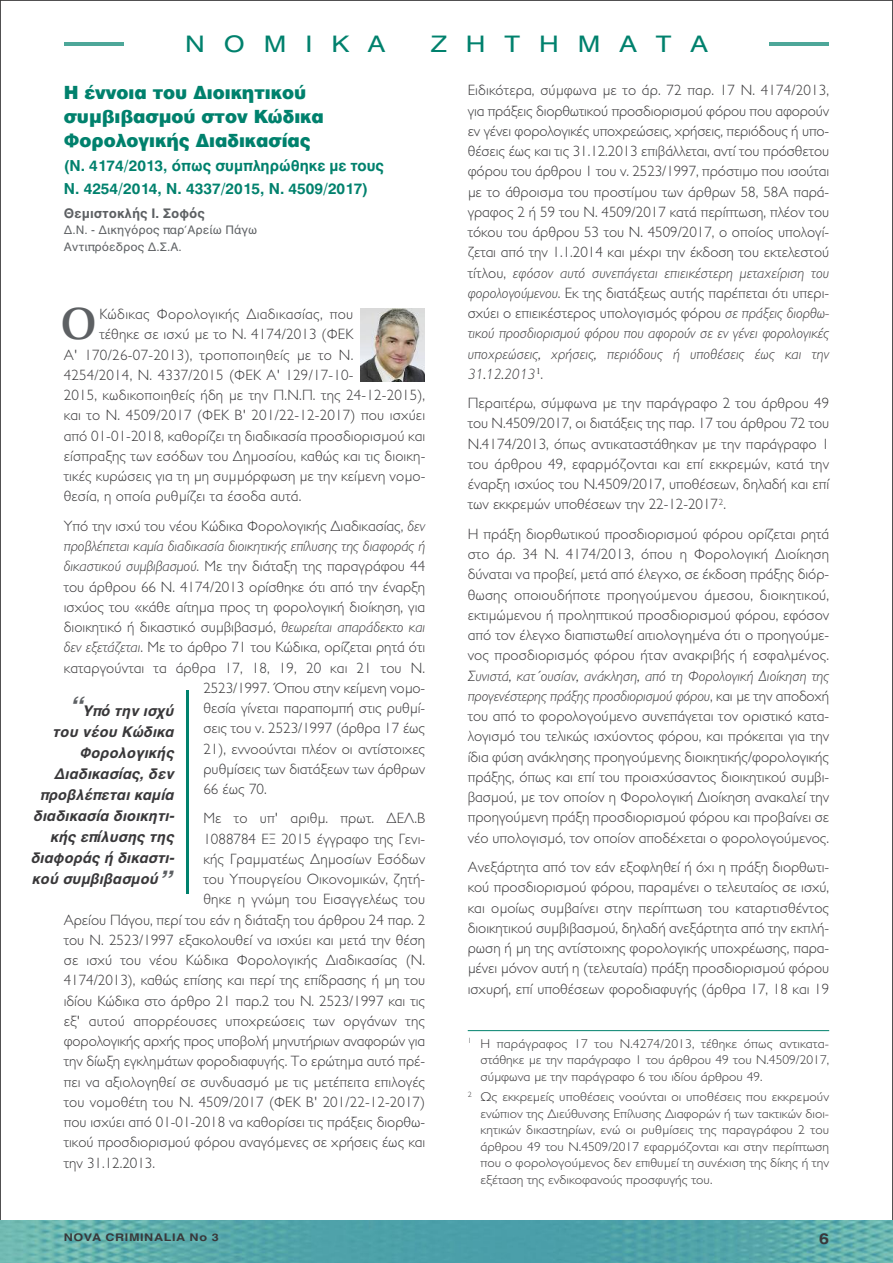
<style>
.page{position:relative;width:893px;height:1263px;background:#fff}
.page>*{position:absolute;margin:0;border:0;box-sizing:border-box;transform-origin:0 0}
.t1{font:700 45px "Palatino";color:#5d6063;scale:.95 1}
.t2{font:22.5px "UB Helvetica";letter-spacing:.7em;color:#00816d;scale:1.2 1}
.t3{font:900 18px/24px "UB Helvetica";color:#00816d}
.t4{font:300 15px/20.2px "Gill Sans Ell";color:#39383a;text-align:justify}
.t5{font:italic 700 15px/21px "Helvetica";color:#39383a;text-align:right}
.t6{font:15px/22.5px "UB Helvetica Bold";color:#00816d}
.t7{font:300 15px "Gill Sans Ell";letter-spacing:.02em;color:#39383a}
.t8{font:italic 300 15px "Gill Sans Ell";color:#39383a}
.t9{font:700 15px "Helvetica";color:#39383a;scale:1.2 1}
.t10{font:700 13.5px "Helvetica";color:#5d6063}
.t11{font:300 12.9px/16.5px "Gill Sans Ell";color:#39383a;text-align:justify;scale:1.05 1}
.t12{font:12px/16.5px "Helvetica";color:#5d6063}
.t13{font:700 10.5px "Helvetica";letter-spacing:.05em;color:#39383a;scale:1.2 1}
.s1{font-style:italic}
.s2{font-size:27px;color:#5d6063}
</style>
<div class="page">
<hr style="left:64px;top:43px;width:59px;height:3px;background:#4da799">
<hr style="left:770px;top:43px;width:59px;height:3px;background:#4da799">
<img style="left:0;top:1220px;width:893px;height:43px">
<img style="left:361px;top:309px;width:64px;height:72px">
<hr style="left:186px;top:691px;width:2px;height:203px;background:#00816d">
<hr style="left:468px;top:1030px;width:361px;height:1px;background:#00816d">
<h2 class="t2" style="left:185px;top:30px;width:168px">ΝΟΜΙΚΑ</h2>
<h2 class="t2" style="left:431px;top:30px;width:232px">ΖΗΤΗΜΑΤΑ</h2>
<p class="t3" style="left:64px;top:81px;width:262px">Η έννοια του Διοικητικού συμβιβασμού στον Κώδικα<br>Φορολογικής Διαδικασίας</p>
<p class="t6" style="left:64px;top:155px;width:322px">(Ν. 4174/2013, όπως συμπληρώθηκε με τους<br>Ν. 4254/2014, Ν. 4337/2015, Ν. 4509/2017)</p>
<p class="t10" style="left:64px;top:205px;width:143px">Θεμιστοκλής Ι. Σοφός</p>
<p class="t12" style="left:64px;top:222px;width:195px">Δ.Ν. - Δικηγόρος παρ΄Αρείω Πάγω<br>Αντιπρόεδρος Δ.Σ.Α.</p>
<p class="t4" style="left:468px;top:80px;width:363px">Ειδικότερα, σύμφωνα με το άρ. 72 παρ. 17 Ν. 4174/2013, για πράξεις διορθωτικού προσδιορισμού φόρου που αφορούν εν γένει φορολογικές υποχρεώσεις, χρήσεις, περιόδους ή υπο&shy;θέσεις έως και τις 31.12.2013 επιβάλλεται, αντί του πρόσθετου φόρου του άρθρου 1 του ν. 2523/1997, πρόστιμο που ισούται με το άθροισμα του προστίμου των άρθρων 58, 58Α παρά&shy;γραφος 2 ή 59 του Ν. 4509/2017 κατά περίπτωση, πλέον του τόκου του άρθρου 53 του Ν. 4509/2017, ο οποίος υπολογί&shy;ζεται από την 1.1.2014 και μέχρι την έκδοση του εκτελεστού τίτλου, <span class="s1">εφόσον αυτό συνεπάγεται επιεικέστερη μεταχείριση του φορολογούμενου</span>. Εκ της διατάξεως αυτής παρέπεται ότι υπερι&shy;σχύει ο επιεικέστερος υπολογισμός φόρου <span class="s1">σε πράξεις διορθω&shy;τικού προσδιορισμού φόρου που αφορούν σε εν γένει φορολογικές υποχρεώσεις, χρήσεις, περιόδους ή υποθέσεις έως και την 31.12.2013</span><sup>1</sup>.</p>
<p class="t4" style="left:468px;top:393px;width:363px">Περαιτέρω, σύμφωνα με την παράγραφο 2 του άρθρου 49 του Ν.4509/2017, οι διατάξεις της παρ. 17 του άρθρου 72 του Ν.4174/2013, όπως αντικαταστάθηκαν με την παράγραφο 1 του άρθρου 49, εφαρμόζονται και επί εκκρεμών, κατά την έναρξη ισχύος του Ν.4509/2017, υποθέσεων, δηλαδή και επί των εκκρεμών υποθέσεων την 22-12-2017<sup>2</sup>.</p>
<p class="t4" style="left:468px;top:524px;width:363px">Η πράξη διορθωτικού προσδιορισμού φόρου ορίζεται ρητά στο άρ. 34 Ν. 4174/2013, όπου η Φορολογική Διοίκηση δύναται να προβεί, μετά από έλεγχο, σε έκδοση πράξης διόρ&shy;θωσης οποιουδήποτε προηγούμενου άμεσου, διοικητικού, εκτιμώμενου ή προληπτικού προσδιορισμού φόρου, εφόσον από τον έλεγχο διαπιστωθεί αιτιολογημένα ότι ο προηγούμε&shy;νος προσδιορισμός φόρου ήταν ανακριβής ή εσφαλμένος.</p>
<p class="t4" style="left:468px;top:665px;width:363px"><span class="s1">Συνιστά, κατ΄ουσίαν, ανάκληση, από τη Φορολογική Διοίκηση της προγενέστερης πράξης προσδιορισμού φόρου</span>, και με την αποδοχή του από το φορολογούμενο συνεπάγεται τον οριστικό κατα&shy;λογισμό του τελικώς ισχύοντος φόρου, και πρόκειται για την ίδια φύση ανάκλησης προηγούμενης διοικητικής/φορολογικής πράξης, όπως και επί του προισχύσαντος διοικητικού συμβι&shy;βασμού, με τον οποίον η Φορολογική Διοίκηση ανακαλεί την προηγούμενη πράξη προσδιορισμού φόρου και προβαίνει σε νέο υπολογισμό, τον οποίον αποδέχεται ο φορολογούμενος.</p>
<p class="t4" style="left:468px;top:857px;width:363px">Ανεξάρτητα από τον εάν εξοφληθεί ή όχι η πράξη διορθωτι&shy;κού προσδιορισμού φόρου, παραμένει ο τελευταίος σε ισχύ, και ομοίως συμβαίνει στην περίπτωση του καταρτισθέντος διοικητικού συμβιβασμού, δηλαδή ανεξάρτητα από την εκπλή&shy;ρωση ή μη της αντίστοιχης φορολογικής υποχρέωσης, παρα&shy;μένει μόνον αυτή η (τελευταία) πράξη προσδιορισμού φόρου ισχυρή, επί υποθέσεων φοροδιαφυγής (άρθρα 17, 18 και 19</p>
<h1 class="t1" style="left:61px;top:302px;width:39px">Ο</h1>
<p class="t7" style="left:99px;top:306px;width:256px">Κώδικας Φορολογικής Διαδικασίας, που</p>
<p class="t4" style="left:99px;top:324px;width:256px">τέθηκε σε ισχύ με το Ν. 4174/2013 (ΦΕΚ</p>
<p class="t7" style="left:64px;top:346px;width:291px">Α' 170/26-07-2013), τροποποιηθείς με το Ν.</p>
<p class="t4" style="left:64px;top:365px;width:291px">4254/2014, Ν. 4337/2015 (ΦΕΚ Α' 129/17-10-</p>
<p class="t4" style="left:64px;top:385px;width:363px">2015, κωδικοποιηθείς ήδη με την Π.Ν.Π. της 24-12-2015),</p>
<p class="t4" style="left:64px;top:405px;width:363px">και το Ν. 4509/2017 (ΦΕΚ Β' 201/22-12-2017) που ισχύει</p>
<p class="t4" style="left:64px;top:425px;width:363px">από 01-01-2018, καθορίζει τη διαδικασία προσδιορισμού και</p>
<p class="t4" style="left:64px;top:446px;width:363px">είσπραξης των εσόδων του Δημοσίου, καθώς και τις διοικη-</p>
<p class="t4" style="left:64px;top:466px;width:363px">τικές κυρώσεις για τη μη συμμόρφωση με την κείμενη νομο-</p>
<p class="t4" style="left:64px;top:486px;width:239px">θεσία, η οποία ρυθμίζει τα έσοδα αυτά.</p>
<p class="t4" style="left:64px;top:516px;width:363px">Υπό την ισχύ του νέου Κώδικα Φορολογικής Διαδικασίας, <span class="s1">δεν</span></p>
<p class="t8" style="left:64px;top:538px;width:363px">προβλέπεται καμία διαδικασία διοικητικής επίλυσης της διαφοράς ή</p>
<p class="t4" style="left:64px;top:556px;width:363px"><span class="s1">δικαστικού συμβιβασμού</span>. Με την διάταξη της παραγράφου 44</p>
<p class="t4" style="left:64px;top:576px;width:363px">του άρθρου 66 Ν. 4174/2013 ορίσθηκε ότι από την έναρξη</p>
<p class="t4" style="left:64px;top:597px;width:363px">ισχύος του «κάθε αίτημα προς τη φορολογική διοίκηση, για</p>
<p class="t4" style="left:64px;top:617px;width:363px">διοικητικό ή δικαστικό συμβιβασμό, <span class="s1">θεωρείται απαράδεκτο και</span></p>
<p class="t4" style="left:64px;top:637px;width:363px"><span class="s1">δεν εξετάζεται</span>. Με το άρθρο 71 του Κώδικα, ορίζεται ρητά ότι</p>
<p class="t4" style="left:64px;top:657px;width:363px">καταργούνται τα άρθρα 17, 18, 19, 20 και 21 του Ν.</p>
<p class="t4" style="left:203px;top:678px;width:223px">2523/1997. Όπου στην κείμενη νομο-</p>
<p class="t4" style="left:203px;top:698px;width:223px">θεσία γίνεται παραπομπή στις ρυθμί-</p>
<p class="t4" style="left:203px;top:718px;width:223px">σεις του ν. 2523/1997 (άρθρα 17 έως</p>
<p class="t4" style="left:203px;top:738px;width:223px">21), εννοούνται πλέον οι αντίστοιχες</p>
<p class="t4" style="left:203px;top:759px;width:223px">ρυθμίσεις των διατάξεων των άρθρων</p>
<p class="t4" style="left:203px;top:779px;width:65px">66 έως 70.</p>
<p class="t4" style="left:203px;top:808px;width:223px">Με το υπ' αριθμ. πρωτ. ΔΕΛ.Β</p>
<p class="t4" style="left:203px;top:829px;width:223px">1088784 ΕΞ 2015 έγγραφο της Γενι-</p>
<p class="t4" style="left:203px;top:849px;width:223px">κής Γραμματέως Δημοσίων Εσόδων</p>
<p class="t4" style="left:203px;top:869px;width:223px">του Υπουργείου Οικονομικών, ζητή-</p>
<p class="t4" style="left:203px;top:889px;width:223px">θηκε η γνώμη του Εισαγγελέως του</p>
<p class="t4" style="left:64px;top:910px;width:363px">Αρείου Πάγου, περί του εάν η διάταξη του άρθρου 24 παρ. 2</p>
<p class="t4" style="left:64px;top:930px;width:363px">του Ν. 2523/1997 εξακολουθεί να ισχύει και μετά την θέση</p>
<p class="t4" style="left:64px;top:950px;width:363px">σε ισχύ του νέου Κώδικα Φορολογικής Διαδικασίας (Ν.</p>
<p class="t4" style="left:64px;top:970px;width:363px">4174/2013), καθώς επίσης και περί της επίδρασης ή μη του</p>
<p class="t4" style="left:64px;top:991px;width:363px">ιδίου Κώδικα στο άρθρο 21 παρ.2 του Ν. 2523/1997 και τις</p>
<p class="t4" style="left:64px;top:1011px;width:363px">εξ' αυτού απορρέουσες υποχρεώσεις των οργάνων της</p>
<p class="t4" style="left:64px;top:1031px;width:363px">φορολογικής αρχής προς υποβολή μηνυτήριων αναφορών για</p>
<p class="t4" style="left:64px;top:1051px;width:363px">την δίωξη εγκλημάτων φοροδιαφυγής. Το ερώτημα αυτό πρέ-</p>
<p class="t4" style="left:64px;top:1072px;width:363px">πει να αξιολογηθεί σε συνδυασμό με τις μετέπειτα επιλογές</p>
<p class="t4" style="left:64px;top:1092px;width:363px">του νομοθέτη του Ν. 4509/2017 (ΦΕΚ Β' 201/22-12-2017)</p>
<p class="t4" style="left:64px;top:1112px;width:363px">που ισχύει από 01-01-2018 να καθορίσει τις πράξεις διορθω-</p>
<p class="t4" style="left:64px;top:1132px;width:363px">τικού προσδιορισμού φόρου αναγόμενες σε χρήσεις έως και</p>
<p class="t4" style="left:64px;top:1153px;width:93px">την 31.12.2013.</p>
<p class="t5" style="left:30px;top:700px;width:146px"><span class="s2">“</span>Υπό την ισχύ<br>του νέου Κώδικα<br>Φορολογικής<br>Διαδικασίας, δεν προβλέπεται καμία διαδικασία διοικητι&shy;κής επίλυσης της διαφοράς ή δικαστι&shy;κού συμβιβασμού<span class="s2">”</span></p>
<p class="t11" style="left:480px;top:1035px;width:334px;text-indent:-13px"><sup>1</sup> Η παράγραφος 17 του Ν.4274/2013, τέθηκε όπως αντικατα&shy;στάθηκε με την παράγραφο 1 του άρθρου 49 του Ν.4509/2017, σύμφωνα με την παράγραφο 6 του ιδίου άρθρου 49.</p>
<p class="t11" style="left:480px;top:1089px;width:334px;text-indent:-13px"><sup>2</sup> Ως εκκρεμείς υποθέσεις νοούνται οι υποθέσεις που εκκρεμούν ενώπιον της Διεύθυνσης Επίλυσης Διαφορών ή των τακτικών διοι&shy;κητικών δικαστηρίων, ενώ οι ρυθμίσεις της παραγράφου 2 του άρθρου 49 του Ν.4509/2017 εφαρμόζονται και στην περίπτωση που ο φορολογούμενος δεν επιθυμεί τη συνέχιση της δίκης ή την εξέταση της ενδικοφανούς προσφυγής του.</p>
<p class="t13" style="left:64px;top:1231px;width:131px">NOVA CRIMINALIA No 3</p>
<p class="t9" style="left:819px;top:1230px;width:10px">6</p>
</div>
